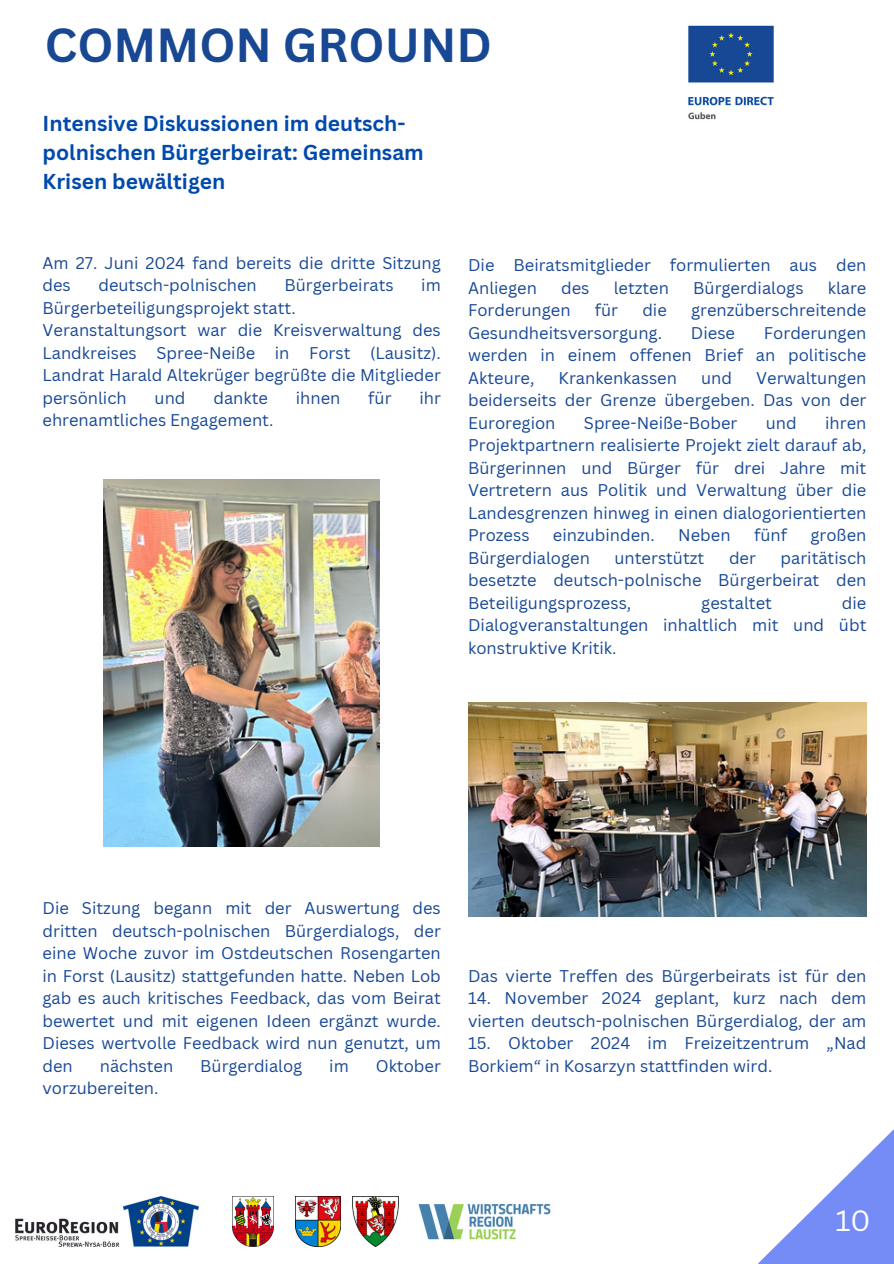
<style>
.page{position:relative;width:894px;height:1264px;background:#fff}
.page>*{position:absolute;margin:0;border:0;box-sizing:border-box;transform-origin:0 0}
.t1{font:700 46.5px "Canva Sans";color:#184893}
.t2{font:28.5px "Canva Sans";color:#fff}
.t3{font:700 21px/29.2px "Canva Sans";color:#004aad}
.t4{font:16.5px/22.5px "Canva Sans";color:#174895;text-align:justify}
</style>
<div class="page">
<svg style="left:758px;top:1130px;width:135px;height:133px"></svg>
<img style="left:688px;top:25px;width:86px;height:95px">
<img style="left:15px;top:1196px;width:184px;height:50px">
<img style="left:233px;top:1196px;width:40px;height:50px">
<img style="left:295px;top:1196px;width:45px;height:50px">
<img style="left:352px;top:1196px;width:47px;height:50px">
<img style="left:418px;top:1203px;width:133px;height:37px">
<img style="left:468px;top:702px;width:398px;height:214px">
<img style="left:104px;top:479px;width:276px;height:367px">
<p class="t1" style="left:45px;top:12px;width:448px">COMMON GROUND</p>
<p class="t3" style="left:43px;top:108px;width:382px">Intensive Diskussionen im deutsch&shy;polnischen Bürgerbeirat: Gemeinsam<br>Krisen bewältigen</p>
<p class="t4" style="left:43px;top:251px;width:399px">Am 27. Juni 2024 fand bereits die dritte Sitzung des</p>
<p class="t4" style="left:98px;top:273px;width:160px">deutsch-polnischen</p>
<p class="t4" style="left:284px;top:273px;width:111px">Bürgerbeirats</p>
<p class="t4" style="left:421px;top:273px;width:21px">im</p>
<p class="t4" style="left:43px;top:296px;width:254px">Bürgerbeteiligungsprojekt statt.</p>
<p class="t4" style="left:43px;top:318px;width:400px">Veranstaltungsort war die Kreisverwaltung des Landkreises Spree-Neiße in Forst (Lausitz).<br>Landrat Harald Altekrüger begrüßte die Mitglieder persönlich</p>
<p class="t4" style="left:155px;top:386px;width:32px">und</p>
<p class="t4" style="left:213px;top:386px;width:56px">dankte</p>
<p class="t4" style="left:296px;top:386px;width:46px">ihnen</p>
<p class="t4" style="left:368px;top:386px;width:25px">für</p>
<p class="t4" style="left:419px;top:386px;width:23px">ihr</p>
<p class="t4" style="left:43px;top:408px;width:232px">ehrenamtliches Engagement.</p>
<p class="t4" style="left:468px;top:253px;width:400px">Die Beiratsmitglieder formulierten aus den<br>Anliegen</p>
<p class="t4" style="left:561px;top:276px;width:30px">des</p>
<p class="t4" style="left:613px;top:276px;width:57px">letzten</p>
<p class="t4" style="left:693px;top:276px;width:112px">Bürgerdialogs</p>
<p class="t4" style="left:827px;top:276px;width:40px">klare</p>
<p class="t4" style="left:468px;top:298px;width:104px">Forderungen</p>
<p class="t4" style="left:594px;top:298px;width:25px">für</p>
<p class="t4" style="left:642px;top:298px;width:26px">die</p>
<p class="t4" style="left:690px;top:298px;width:177px">grenzüberschreitende</p>
<p class="t4" style="left:468px;top:321px;width:195px">Gesundheitsversorgung.</p>
<p class="t4" style="left:690px;top:321px;width:46px">Diese</p>
<p class="t4" style="left:468px;top:321px;width:399px;text-indent:296px">Forderungen werden in einem offenen Brief an politische Akteure,</p>
<p class="t4" style="left:468px;top:366px;width:399px;text-indent:288px">Verwaltungen beiderseits der Grenze übergeben. Das von der Euroregion</p>
<p class="t4" style="left:558px;top:366px;width:120px">Krankenkassen</p>
<p class="t4" style="left:701px;top:366px;width:32px">und</p>
<p class="t4" style="left:583px;top:411px;width:155px">Spree-Neiße-Bober</p>
<p class="t4" style="left:765px;top:411px;width:32px">und</p>
<p class="t4" style="left:468px;top:411px;width:399px;text-indent:357px">ihren Projektpartnern realisierte Projekt zielt darauf ab, Bürgerinnen und Bürger für drei Jahre mit Vertretern aus Politik und Verwaltung über die Landesgrenzen hinweg in einen dialogorientierten Prozess</p>
<p class="t4" style="left:553px;top:523px;width:103px">einzubinden.</p>
<p class="t4" style="left:678px;top:523px;width:54px">Neben</p>
<p class="t4" style="left:753px;top:523px;width:34px">fünf</p>
<p class="t4" style="left:810px;top:523px;width:57px">großen</p>
<p class="t4" style="left:468px;top:546px;width:123px">Bürgerdialogen</p>
<p class="t4" style="left:614px;top:546px;width:91px">unterstützt</p>
<p class="t4" style="left:728px;top:546px;width:28px">der</p>
<p class="t4" style="left:468px;top:546px;width:399px;text-indent:312px">paritätisch besetzte deutsch-polnische Bürgerbeirat den Beteiligungsprozess,</p>
<p class="t4" style="left:468px;top:591px;width:399px;text-indent:374px">die Dialogveranstaltungen inhaltlich mit und übt konstruktive Kritik.</p>
<p class="t4" style="left:701px;top:591px;width:72px">gestaltet</p>
<p class="t4" style="left:43px;top:896px;width:400px">Die Sitzung begann mit der Auswertung des dritten deutsch-polnischen Bürgerdialogs, der eine Woche zuvor im Ostdeutschen Rosengarten in Forst (Lausitz) stattgefunden hatte. Neben Lob gab es auch kritisches Feedback, das vom Beirat bewertet und mit eigenen Ideen ergänzt wurde.<br>Dieses wertvolle Feedback wird nun genutzt, um den</p>
<p class="t4" style="left:100px;top:1054px;width:75px">nächsten</p>
<p class="t4" style="left:200px;top:1054px;width:104px">Bürgerdialog</p>
<p class="t4" style="left:329px;top:1054px;width:21px">im</p>
<p class="t4" style="left:375px;top:1054px;width:67px">Oktober</p>
<p class="t4" style="left:43px;top:1076px;width:117px">vorzubereiten.</p>
<p class="t4" style="left:468px;top:964px;width:399px">Das vierte Treffen des Bürgerbeirats ist für den</p>
<p class="t4" style="left:468px;top:986px;width:399px">14. November 2024 geplant, kurz nach dem vierten deutsch-polnischen Bürgerdialog, der am</p>
<p class="t4" style="left:468px;top:1031px;width:399px">15. Oktober 2024 im Freizeitzentrum „Nad<br>Borkiem“ in Kosarzyn stattfinden wird.</p>
<p class="t2" style="left:835px;top:1200px;width:37px">10</p>
</div>
